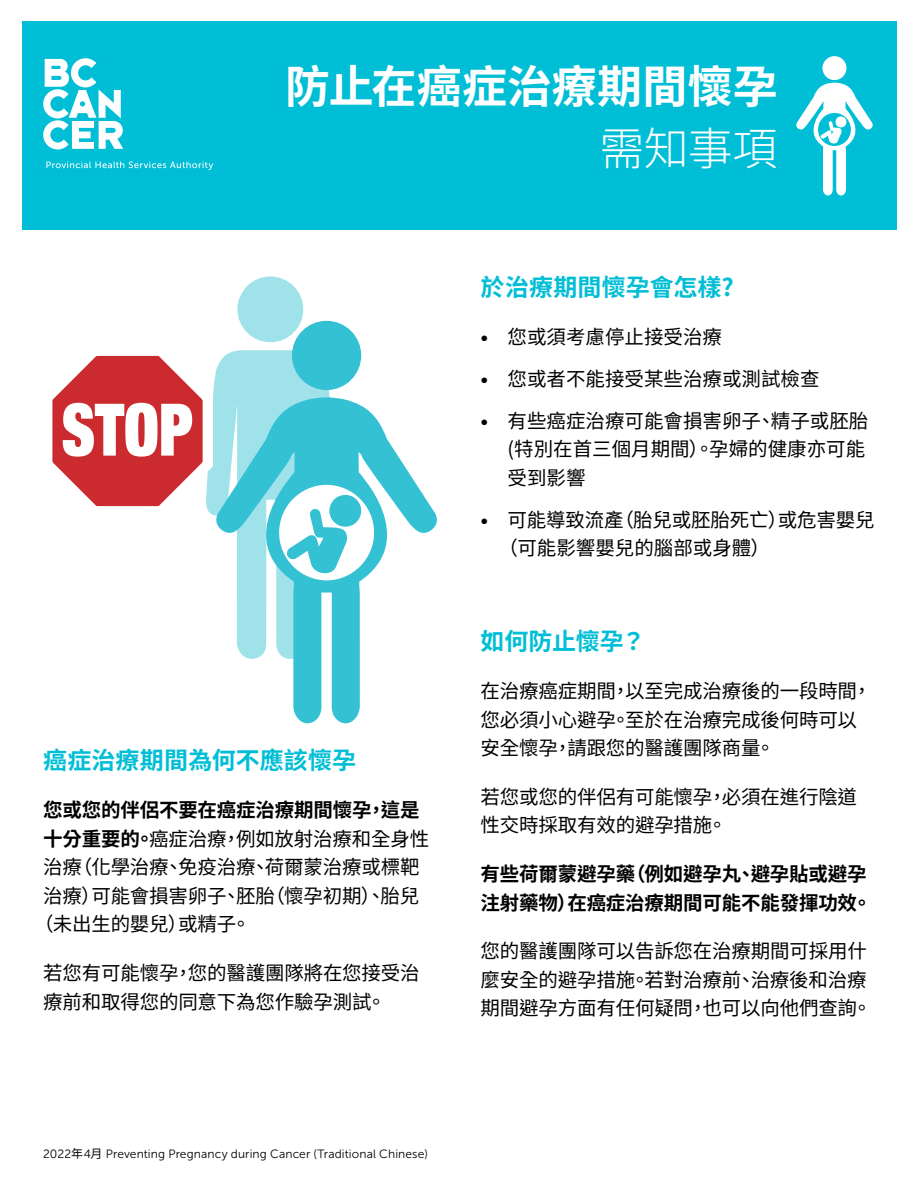
<style>
.page{position:relative;width:918px;height:1188px;background:#fff}
.page>*{position:absolute;margin:0;border:0;box-sizing:border-box;transform-origin:0 0}
.t1{font:700 45px "Noto Sans TC";letter-spacing:.005em;color:#fff}
.t2{font:300 45px "Noto Sans TC";color:#fff}
.t3{font:700 24px "Noto Sans TC";letter-spacing:.005em;color:#00bed6}
.t4{font:19.5px/28.5px "Noto Sans TC";letter-spacing:-.01em;color:#000}
.t5{font:700 19.5px/28.5px "Noto Sans TC";letter-spacing:-.01em;color:#000}
.t6{font:12px "Museo Sans 300";letter-spacing:.01em;color:#000}
.s1{font-weight:700}
.s2{font-family:"Noto Sans TC"}
.s3{font-family:"Museo Sans 300"}
</style>
<div class="page">
<div style="left:22px;top:22px;width:874px;height:208px;background:#00bed6"></div>
<svg style="left:46px;top:161px;width:167px;height:9px"></svg>
<svg style="left:43px;top:58px;width:80px;height:92px"></svg>
<div style="left:237px;top:276px;width:66px;height:66px;background:#9fe2ea;border-radius:33px"></div>
<div style="left:292px;top:321px;width:69px;height:69px;background:#35c1d4;border-radius:35px"></div>
<svg style="left:293px;top:406px;width:144px;height:317px"></svg>
<div style="left:822px;top:56px;width:24px;height:24px;background:#fff;border-radius:12px"></div>
<svg style="left:796px;top:83px;width:77px;height:113px"></svg>
<svg style="left:52px;top:340px;width:311px;height:319px"></svg>
<h1 class="t1" style="left:285px;top:61px;width:494px">防止在癌症治療期間懷孕</h1>
<h1 class="t2" style="left:599px;top:123px;width:180px">需知事項</h1>
<p class="t3" style="left:43px;top:747px;width:314px">癌症治療期間為何不應該懷孕</p>
<p class="t5" style="left:43px;top:796px;width:378px">您或您的伴侶不要在癌症治療期間懷孕，這是</p>
<p class="t4" style="left:43px;top:825px;width:388px"><span class="s1">十分重要的。</span>癌症治療，例如放射治療和全身性</p>
<p class="t4" style="left:43px;top:853px;width:378px">治療（化學治療、免疫治療、荷爾蒙治療或標靶</p>
<p class="t4" style="left:43px;top:882px;width:378px">治療）可能會損害卵子、胚胎（懷孕初期）、胎兒</p>
<p class="t4" style="left:34px;top:910px;width:218px">（未出生的嬰兒）或精子。</p>
<p class="t4" style="left:43px;top:959px;width:378px">若您有可能懷孕，您的醫護團隊將在您接受治療前和取得您的同意下為您作驗孕測試。</p>
<p class="t6" style="left:43px;top:1147px;width:386px">2022<span class="s2">年</span>4<span class="s2">月</span> Preventing Pregnancy during Cancer (Traditional Chinese)</p>
<p class="t3" style="left:481px;top:273px;width:255px">於治療期間懷孕會怎樣?</p>
<p class="t4" style="left:481px;top:323px;width:243px"><span class="s3">•</span> 您或須考慮停止接受治療</p>
<p class="t4" style="left:481px;top:365px;width:341px"><span class="s3">•</span> 您或者不能接受某些治療或測試檢查</p>
<p class="t4" style="left:508px;top:407px;width:362px;text-indent:-27px"><span class="s3">•</span> 有些癌症治療可能會損害卵子、精子或胚胎(特別在首三個月期間）。孕婦的健康亦可能受到影響</p>
<p class="t4" style="left:499px;top:506px;width:378px;text-indent:-18px"><span class="s3">•</span> 可能導致流產（胎兒或胚胎死亡）或危害嬰兒（可能影響嬰兒的腦部或身體）</p>
<p class="t3" style="left:481px;top:628px;width:166px">如何防止懷孕？</p>
<p class="t4" style="left:481px;top:677px;width:392px">在治療癌症期間，以至完成治療後的一段時間，您必須小心避孕。至於在治療完成後何時可以安全懷孕，請跟您的醫護團隊商量。</p>
<p class="t4" style="left:481px;top:783px;width:378px">若您或您的伴侶有可能懷孕，必須在進行陰道性交時採取有效的避孕措施。</p>
<p class="t5" style="left:481px;top:860px;width:392px">有些荷爾蒙避孕藥（例如避孕丸、避孕貼或避孕注射藥物）在癌症治療期間可能不能發揮功效。</p>
<p class="t4" style="left:481px;top:937px;width:392px">您的醫護團隊可以告訴您在治療期間可採用什麼安全的避孕措施。若對治療前、治療後和治療期間避孕方面有任何疑問，也可以向他們查詢。</p>
</div>
